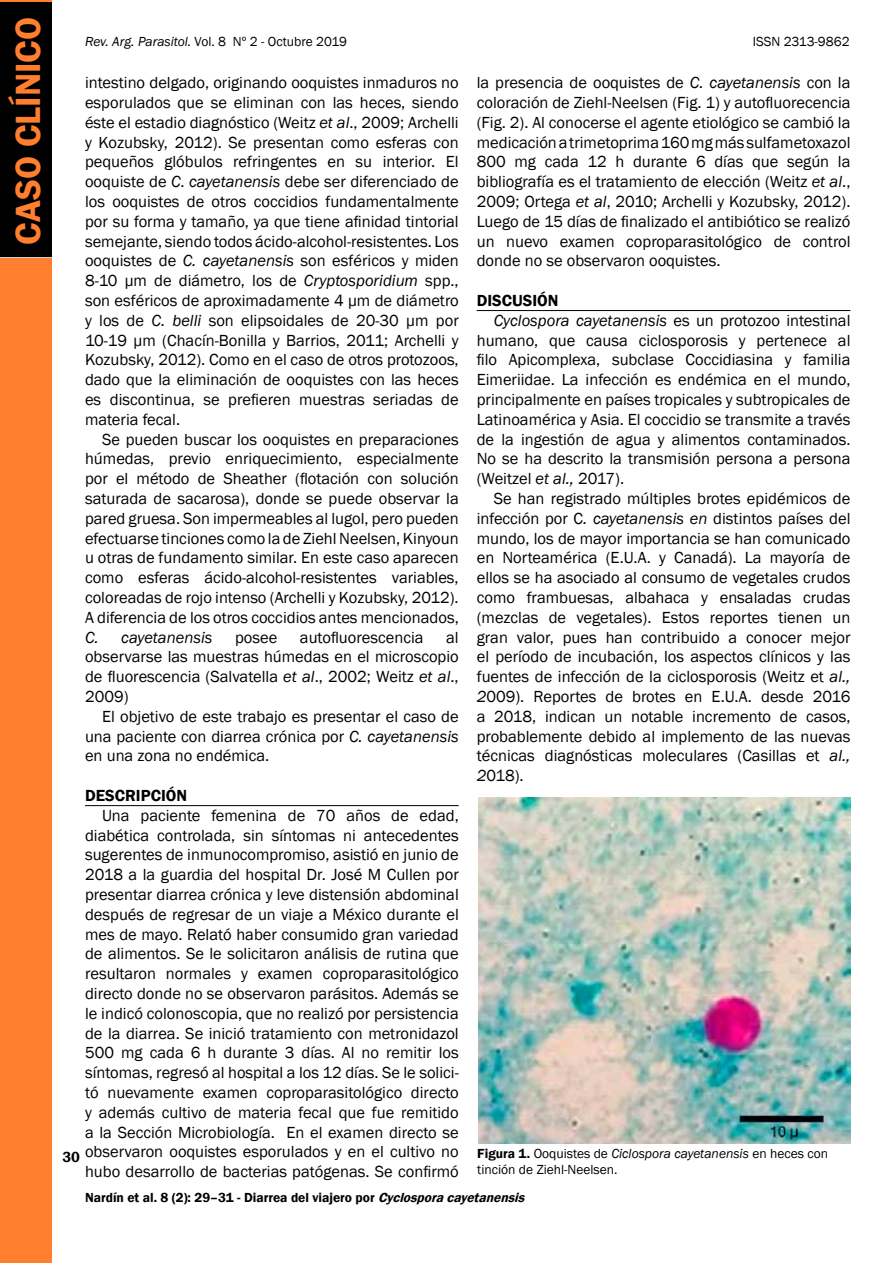
<style>
.page{position:relative;width:893px;height:1263px;background:#fff}
.page>*{position:absolute;margin:0;border:0;box-sizing:border-box;transform-origin:0 0}
.t1{font:600 36px "Franklin Gothic";color:#ff7f2f}
.t2{font:16.5px/19.8px "Franklin Gothic";color:#000;text-align:justify}
.t3{font:italic 16.5px "Franklin Gothic";color:#000}
.t4{font:600 16.5px "Franklin Gothic";color:#000}
.t5{font:600 15px "Franklin Gothic";color:#000}
.t6{font:13.5px/16.5px "Franklin Gothic";color:#000}
.t7{font:600 13.5px "Franklin Gothic";color:#000}
.s1{font-style:italic}
.s2{font-style:normal}
.s3{font-weight:600}
</style>
<div class="page">
<div style="left:0;top:0;width:51px;height:1263px;background:#ff7f2f"></div>
<hr style="left:85px;top:805px;width:374px;height:1px;background:#000">
<div style="left:0;top:2px;width:51px;height:255px;background:#000"></div>
<hr style="left:477px;top:310px;width:373px;height:1px;background:#000">
<img style="left:478px;top:797px;width:372px;height:347px">
<h1 class="t1" style="left:6px;top:245px;width:229px;rotate:-90deg">CASO CLÍNICO</h1>
<p class="t6" style="left:85px;top:34px;width:264px"><span class="s1">Rev. Arg. Parasitol.</span> Vol. 8 Nº 2 - Octubre 2019</p>
<p class="t6" style="left:753px;top:33px;width:98px">ISSN 2313-9862</p>
<p class="t2" style="left:85px;top:73px;width:375px">intestino delgado, originando ooquistes inmaduros no esporulados que se eliminan con las heces, siendo éste el estadio diagnóstico (Weitz <span class="s1">et al</span>., 2009; Archelli y Kozubsky, 2012). Se presentan como esferas con pequeños glóbulos refringentes en su interior. El ooquiste de <span class="s1">C</span>. <span class="s1">cayetanensis</span> debe ser diferenciado de los ooquistes de otros coccidios fundamentalmente por su forma y tamaño, ya que tiene afinidad tintorial semejante, siendo todos ácido-alcohol-resistentes. Los ooquistes de <span class="s1">C. cayetanensis</span> son esféricos y miden 8-10 µm de diámetro, los de <span class="s1">Cryptosporidium</span> spp., son esféricos de aproximadamente 4 µm de diámetro y los de <span class="s1">C. belli</span> son elipsoidales de 20-30 µm por 10-19 µm (Chacín-Bonilla y Barrios, 2011; Archelli y Kozubsky, 2012). Como en el caso de otros protozoos, dado que la eliminación de ooquistes con las heces es discontinua, se prefieren muestras seriadas de materia fecal.</p>
<p class="t2" style="left:85px;top:429px;width:375px;text-indent:17px">Se pueden buscar los ooquistes en preparaciones húmedas, previo enriquecimiento, especialmente por el método de Sheather (flotación con solución saturada de sacarosa), donde se puede observar la pared gruesa. Son impermeables al lugol, pero pueden efectuarse tinciones como la de Ziehl Neelsen, Kinyoun u otras de fundamento similar. En este caso aparecen como esferas ácido-alcohol-resistentes variables, coloreadas de rojo intenso (Archelli y Kozubsky, 2012).<br>A diferencia de los otros coccidios antes mencionados,</p>
<p class="t3" style="left:85px;top:627px;width:129px">C. cayetanensis</p>
<p class="t2" style="left:235px;top:627px;width:44px">posee</p>
<p class="t2" style="left:300px;top:627px;width:125px">autofluorescencia</p>
<p class="t2" style="left:477px;top:73px;width:375px">la presencia de ooquistes de <span class="s1">C. cayetanensis</span> con la coloración de Ziehl-Neelsen (Fig. 1) y autofluorecencia (Fig. 2). Al conocerse el agente etiológico se cambió la medicación a trimetoprima 160 mg más sulfametoxazol 800 mg cada 12 h durante 6 días que según la bibliografía es el tratamiento de elección (Weitz <span class="s1">et al</span>., 2009; Ortega <span class="s1">et al</span>, 2010; Archelli y Kozubsky, 2012).<br>Luego de 15 días de finalizado el antibiótico se realizó un nuevo examen coproparasitológico de control donde no se observaron ooquistes.</p>
<p class="t4" style="left:477px;top:290px;width:83px">DISCUSIÓN</p>
<p class="t3" style="left:494px;top:310px;width:358px">Cyclospora cayetanensis <span class="s2">es un protozoo intestinal</span></p>
<p class="t2" style="left:477px;top:330px;width:375px">humano, que causa ciclosporosis y pertenece al</p>
<p class="t2" style="left:477px;top:350px;width:375px">filo Apicomplexa, subclase Coccidiasina y familia</p>
<p class="t2" style="left:477px;top:370px;width:375px">Eimeriidae. La infección es endémica en el mundo,</p>
<p class="t2" style="left:477px;top:390px;width:375px">principalmente en países tropicales y subtropicales de</p>
<p class="t2" style="left:477px;top:410px;width:375px">Latinoamérica y Asia. El coccidio se transmite a través</p>
<p class="t2" style="left:477px;top:429px;width:375px">de la ingestión de agua y alimentos contaminados.</p>
<p class="t2" style="left:477px;top:449px;width:375px">No se ha descrito la transmisión persona a persona</p>
<p class="t2" style="left:477px;top:469px;width:149px">(Weitzel <span class="s1">et al.,</span> 2017).</p>
<p class="t2" style="left:494px;top:489px;width:358px">Se han registrado múltiples brotes epidémicos de</p>
<p class="t2" style="left:477px;top:509px;width:375px">infección por C<span class="s1">. cayetanensis en</span> distintos países del</p>
<p class="t2" style="left:477px;top:528px;width:375px">mundo, los de mayor importancia se han comunicado</p>
<p class="t2" style="left:477px;top:548px;width:375px">en Norteamérica (E.U.A. y Canadá). La mayoría de</p>
<p class="t2" style="left:477px;top:568px;width:375px">ellos se ha asociado al consumo de vegetales crudos</p>
<p class="t2" style="left:477px;top:588px;width:375px">como frambuesas, albahaca y ensaladas crudas</p>
<p class="t2" style="left:477px;top:608px;width:375px">(mezclas de vegetales). Estos reportes tienen un</p>
<p class="t2" style="left:477px;top:627px;width:375px">gran valor, pues han contribuido a conocer mejor</p>
<p class="t2" style="left:477px;top:647px;width:375px">el período de incubación, los aspectos clínicos y las</p>
<p class="t2" style="left:477px;top:667px;width:375px">fuentes de infección de la ciclosporosis (Weitz et <span class="s1">al.,</span></p>
<p class="t2" style="left:477px;top:687px;width:375px"><span class="s1">2</span>009). Reportes de brotes en E.U.A. desde 2016</p>
<p class="t2" style="left:477px;top:707px;width:375px">a 2018, indican un notable incremento de casos,</p>
<p class="t2" style="left:477px;top:726px;width:375px">probablemente debido al implemento de las nuevas</p>
<p class="t2" style="left:477px;top:746px;width:375px">técnicas diagnósticas moleculares (Casillas et <span class="s1">al.,</span></p>
<p class="t2" style="left:477px;top:766px;width:48px"><span class="s1">2</span>018).</p>
<p class="t2" style="left:85px;top:627px;width:375px;text-indent:361px">al observarse las muestras húmedas en el microscopio de fluorescencia (Salvatella <span class="s1">et al</span>., 2002; Weitz <span class="s1">et al</span>., 2009)</p>
<p class="t2" style="left:85px;top:707px;width:375px;text-indent:17px">El objetivo de este trabajo es presentar el caso de una paciente con diarrea crónica por <span class="s1">C. cayetanensis </span>en una zona no endémica.</p>
<p class="t4" style="left:85px;top:785px;width:103px">DESCRIPCIÓN</p>
<p class="t2" style="left:85px;top:806px;width:375px;text-indent:17px">Una paciente femenina de 70 años de edad, diabética controlada, sin síntomas ni antecedentes sugerentes de inmunocompromiso, asistió en junio de 2018 a la guardia del hospital Dr. José M Cullen por presentar diarrea crónica y leve distensión abdominal después de regresar de un viaje a México durante el mes de mayo. Relató haber consumido gran variedad de alimentos. Se le solicitaron análisis de rutina que resultaron normales y examen coproparasitológico directo donde no se observaron parásitos. Además se le indicó colonoscopia, que no realizó por persistencia de la diarrea. Se inició tratamiento con metronidazol 500 mg cada 6 h durante 3 días. Al no remitir los síntomas, regresó al hospital a los 12 días. Se le solici&shy;tó nuevamente examen coproparasitológico directo y además cultivo de materia fecal que fue remitido a la Sección Microbiología. En el examen directo se observaron ooquistes esporulados y en el cultivo no hubo desarrollo de bacterias patógenas. Se confirmó</p>
<p class="t6" style="left:477px;top:1145px;width:352px"><span class="s3">Figura 1.</span> Ooquistes de <span class="s1">Ciclospora cayetanensis</span> en heces con tinción de Ziehl-Neelsen.</p>
<p class="t7" style="left:85px;top:1189px;width:445px">Nardín et al. 8 (2): 29–31 - Diarrea del viajero por <span class="s1">Cyclosporacayetanensis</span></p>
<p class="t5" style="left:63px;top:1147px;width:19px">30</p>
</div>
